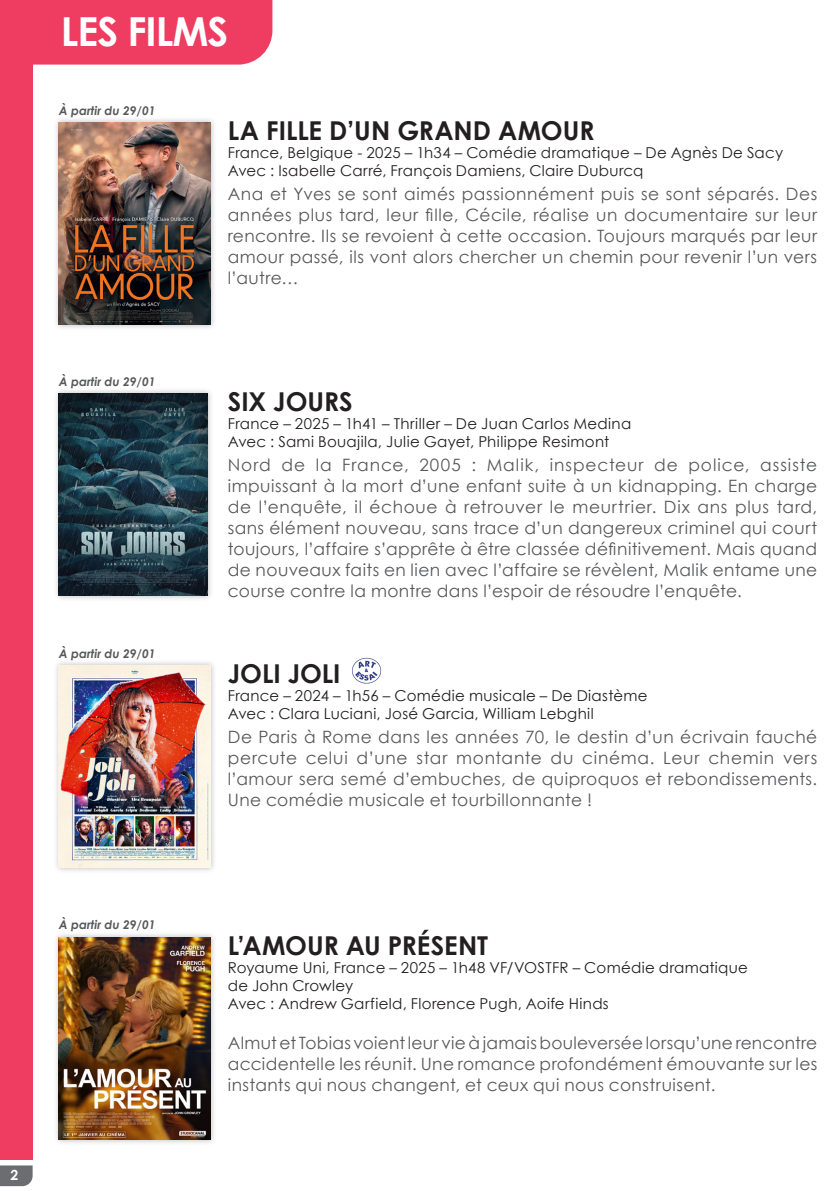
<style>
.page{position:relative;width:840px;height:1191px;background:#fff}
.page>*{position:absolute;margin:0;border:0;box-sizing:border-box;transform-origin:0 0}
.cartouche_film{font:700 40px "Century Gothic";letter-spacing:-.025em;color:#fff}
.courant{font:700 26px "Century Gothic";color:#231f20}
.courant-2{font:17px/21px "Century Gothic";letter-spacing:.025em;color:#57585a;text-align:justify}
.courant-3{font:15px "Century Gothic";letter-spacing:.02em;color:#231f20}
.t1{font:700 14px "Century Gothic";color:#fff}
.t2{font:italic 700 12px "Century Gothic";color:#57585a}
</style>
<div class="page">
<div style="left:33px;top:0;width:239px;height:65px;background:#ef3d62"></div>
<div style="left:0;top:0;width:33px;height:1159px;background:#ef3d62"></div>
<svg style="left:0;top:1165px;width:33px;height:21px"></svg>
<div style="left:53px;top:116px;width:164px;height:215px;background:#231f20;opacity:.3"></div>
<img style="left:59px;top:123px;width:151px;height:202px">
<div style="left:53px;top:387px;width:161px;height:215px;background:#231f20;opacity:.3"></div>
<img style="left:59px;top:393px;width:148px;height:202px">
<div style="left:53px;top:659px;width:164px;height:215px;background:#231f20;opacity:.3"></div>
<img style="left:59px;top:665px;width:151px;height:202px">
<div style="left:53px;top:931px;width:164px;height:215px;background:#231f20;opacity:.3"></div>
<img style="left:59px;top:937px;width:151px;height:202px">
<img style="left:352px;top:657px;width:30px;height:27px">
<p class="cartouche_film" style="left:61px;top:1px;width:169px">LES FILMS</p>
<p class="t2" style="left:59px;top:101px;width:98px">À partir du 29/01</p>
<p class="t2" style="left:59px;top:372px;width:98px">À partir du 29/01</p>
<p class="t2" style="left:59px;top:645px;width:98px">À partir du 29/01</p>
<p class="courant" style="left:228px;top:111px;width:368px">LA FILLE D’UN GRAND AMOUR</p>
<p class="courant-3" style="left:228px;top:142px;width:556px">France, Belgique - 2025 – 1h34 – Comédie dramatique – De Agnès De Sacy</p>
<p class="courant-3" style="left:228px;top:160px;width:417px">Avec : Isabelle Carré, François Damiens, Claire Duburcq</p>
<p class="courant-2" style="left:228px;top:183px;width:590px">Ana et Yves se sont aimés passionnément puis se sont séparés. Des années plus tard, leur fille, Cécile, réalise un documentaire sur leur rencontre. Ils se revoient à cette occasion. Toujours marqués par leur amour passé, ils vont alors chercher un chemin pour revenir l’un vers l’autre…</p>
<p class="courant" style="left:228px;top:382px;width:126px">SIX JOURS</p>
<p class="courant-3" style="left:228px;top:413px;width:405px">France – 2025 – 1h41 – Thriller – De Juan Carlos Medina</p>
<p class="courant-3" style="left:228px;top:431px;width:383px">Avec : Sami Bouajila, Julie Gayet, Philippe Resimont</p>
<p class="courant-2" style="left:228px;top:454px;width:590px">Nord de la France, 2005 : Malik, inspecteur de police, assiste impuissant à la mort d’une enfant suite à un kidnapping. En charge de l’enquête, il échoue à retrouver le meurtrier. Dix ans plus tard, sans élément nouveau, sans trace d’un dangereux criminel qui court toujours, l’affaire s’apprête à être classée définitivement. Mais quand de nouveaux faits en lien avec l’affaire se révèlent, Malik entame une course contre la montre dans l’espoir de résoudre l’enquête.</p>
<p class="courant" style="left:228px;top:654px;width:114px">JOLI JOLI</p>
<p class="courant-3" style="left:228px;top:685px;width:421px">France – 2024 – 1h56 – Comédie musicale – De Diastème</p>
<p class="courant-3" style="left:228px;top:703px;width:367px">Avec : Clara Luciani, José Garcia, William Lebghil</p>
<p class="courant-2" style="left:228px;top:726px;width:590px">De Paris à Rome dans les années 70, le destin d’un écrivain fauché percute celui d’une star montante du cinéma. Leur chemin vers l’amour sera semé d’embuches, de quiproquos et rebondissements.<br>Une comédie musicale et tourbillonnante !</p>
<p class="t2" style="left:59px;top:915px;width:98px">À partir du 29/01</p>
<p class="t1" style="left:11px;top:1164px;width:9px">2</p>
<p class="courant" style="left:228px;top:926px;width:262px">L’AMOUR AU PRÉSENT</p>
<p class="courant-3" style="left:228px;top:957px;width:521px">Royaume Uni, France – 2025 – 1h48 VF/VOSTFR – Comédie dramatique</p>
<p class="courant-3" style="left:228px;top:975px;width:127px">de John Crowley</p>
<p class="courant-3" style="left:228px;top:993px;width:382px">Avec : Andrew Garfield, Florence Pugh, Aoife Hinds</p>
<p class="courant-2" style="left:228px;top:1032px;width:590px">Almut et Tobias voient leur vie à jamais bouleversée lorsqu’une rencontre accidentelle les réunit. Une romance profondément émouvante sur les instants qui nous changent, et ceux qui nous construisent.</p>
</div>
